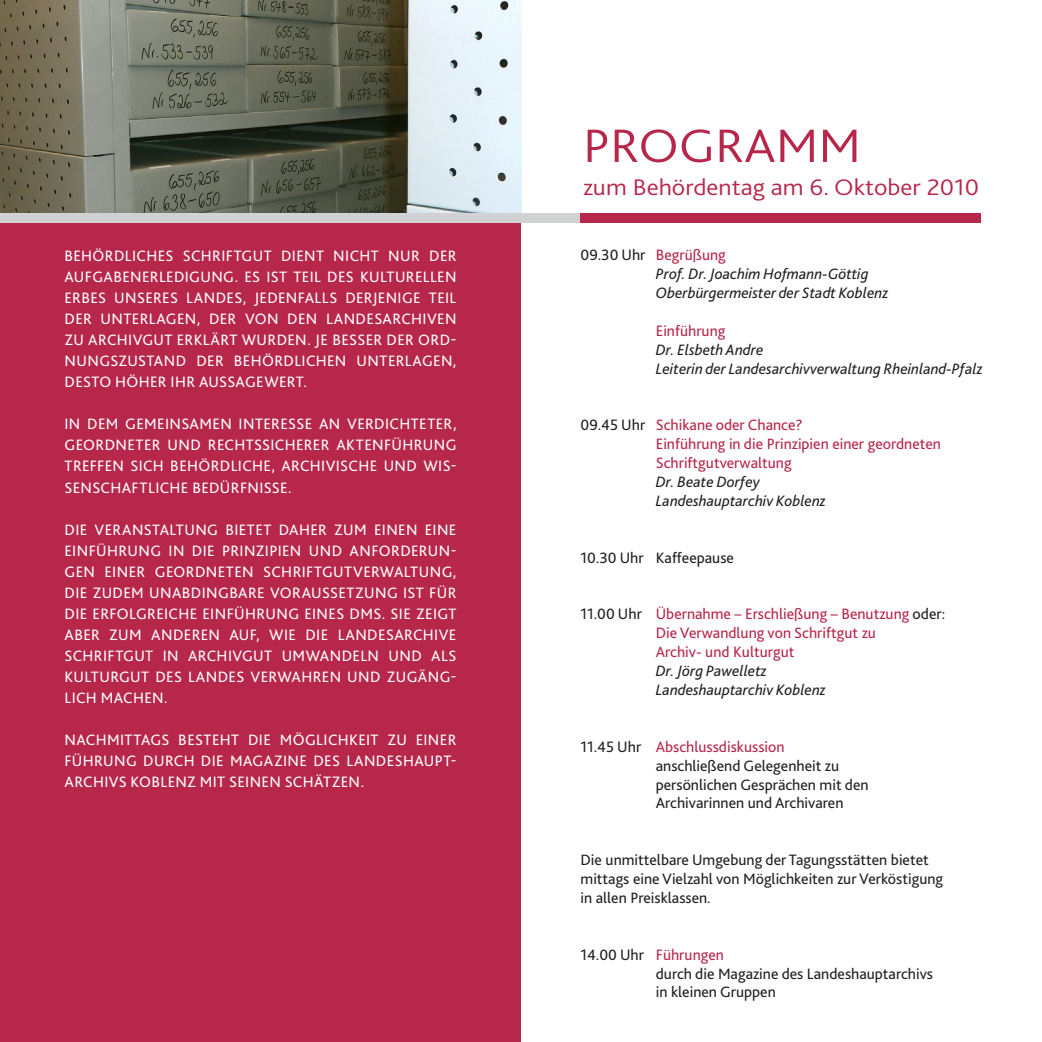
<style>
.page{position:relative;width:1042px;height:1042px;background:#fff}
.page>*{position:absolute;margin:0;border:0;box-sizing:border-box;transform-origin:0 0}
._00_Einladung{font:300 49px "Bliss 2";color:#b6274b;scale:1.1 1}
._00_Einladung-2{font:300 23.62px "Bliss 2";color:#b6274b;scale:1.1 1}
._90_Rückseite{font:15.75px/21px "Bliss 2";letter-spacing:.025em;color:#fff;text-align:justify}
.t1{font:15.75px "Bliss 2";color:#231f20}
.t2{font:15.75px "Bliss 2";color:#b6274b}
.t3{font:italic 15.75px "Bliss 2";color:#231f20}
.s1{color:#231f20}
</style>
<div class="page">
<div style="left:0;top:218px;width:521px;height:824px;background:#b6274b"></div>
<img style="left:0;top:0;width:522px;height:213px">
<div style="left:0;top:213px;width:582px;height:10px;background:#d1d2d4"></div>
<div style="left:580px;top:213px;width:401px;height:10px;background:#b6274b"></div>
<p class="_90_Rückseite" style="left:64px;top:245px;width:393px">BEHÖRDLICHES SCHRIFTGUT DIENT NICHT NUR DER AUFGABENERLEDIGUNG. ES IST TEIL DES KULTURELLEN ERBES UNSERES LANDES, JEDENFALLS DERJENIGE TEIL DER UNTERLAGEN, DER VON DEN LANDESARCHIVEN ZU ARCHIVGUT ERKLÄRT WURDEN. JE BESSER DER ORD-NUNGSZUSTAND DER BEHÖRDLICHEN UNTERLAGEN, DESTO HÖHER IHR AUSSAGEWERT.</p>
<p class="_90_Rückseite" style="left:64px;top:413px;width:393px">IN DEM GEMEINSAMEN INTERESSE AN VERDICHTETER, GEORDNETER UND RECHTSSICHERER AKTENFÜHRUNG TREFFEN SICH BEHÖRDLICHE, ARCHIVISCHE UND WIS-SENSCHAFTLICHE BEDÜRFNISSE.</p>
<p class="_90_Rückseite" style="left:64px;top:518px;width:393px">DIE VERANSTALTUNG BIETET DAHER ZUM EINEN EINE EINFÜHRUNG IN DIE PRINZIPIEN UND ANFORDERUN-GEN EINER GEORDNETEN SCHRIFTGUTVERWALTUNG, DIE ZUDEM UNABDINGBARE VORAUSSETZUNG IST FÜR DIE ERFOLGREICHE EINFÜHRUNG EINES DMS. SIE ZEIGT ABER ZUM ANDEREN AUF, WIE DIE LANDESARCHIVE SCHRIFTGUT IN ARCHIVGUT UMWANDELN UND ALS KULTURGUT DES LANDES VERWAHREN UND ZUGÄNG-LICH MACHEN.</p>
<p class="_90_Rückseite" style="left:64px;top:728px;width:393px">NACHMITTAGS BESTEHT DIE MÖGLICHKEIT ZU EINER FÜHRUNG DURCH DIE MAGAZINE DES LANDESHAUPT-ARCHIVS KOBLENZ MIT SEINEN SCHÄTZEN.</p>
<p class="_00_Einladung" style="left:583px;top:115px;width:254px">PROGRAMM</p>
<p class="_00_Einladung-2" style="left:583px;top:173px;width:362px">zum Behördentag am 6. Oktober 2010</p>
<p class="t2" style="left:580px;top:245px;width:147px"><span class="s1">09.30 Uhr</span> Begrüßung</p>
<p class="t3" style="left:656px;top:264px;width:214px">Prof. Dr. Joachim Hofmann-Göttig</p>
<p class="t3" style="left:656px;top:283px;width:234px">Oberbürgermeister der Stadt Koblenz</p>
<p class="t2" style="left:656px;top:321px;width:71px">Einführung</p>
<p class="t3" style="left:656px;top:340px;width:109px">Dr. Elsbeth Andre</p>
<p class="t3" style="left:656px;top:359px;width:328px">Leiterin der Landesarchivverwaltung Rheinland-Pfalz</p>
<p class="t2" style="left:580px;top:415px;width:224px"><span class="s1">09.45 Uhr</span> Schikane oder Chance?</p>
<p class="t2" style="left:656px;top:434px;width:287px">Einführung in die Prinzipien einer geordneten</p>
<p class="t2" style="left:656px;top:453px;width:137px">Schriftgutverwaltung</p>
<p class="t3" style="left:656px;top:472px;width:106px">Dr. Beate Dorfey</p>
<p class="t3" style="left:656px;top:491px;width:172px">Landeshauptarchiv Koblenz</p>
<p class="t1" style="left:580px;top:548px;width:155px">10.30 Uhr Kaffeepause</p>
<p class="t2" style="left:580px;top:604px;width:366px"><span class="s1">11.00 Uhr</span> Übernahme – Erschließung – Benutzung <span class="s1">oder:</span></p>
<p class="t2" style="left:656px;top:623px;width:222px">Die Verwandlung von Schriftgut zu</p>
<p class="t2" style="left:656px;top:642px;width:140px">Archiv- und Kulturgut</p>
<p class="t3" style="left:656px;top:661px;width:112px">Dr. Jörg Pawelletz</p>
<p class="t3" style="left:656px;top:680px;width:172px">Landeshauptarchiv Koblenz</p>
<p class="t2" style="left:580px;top:737px;width:205px"><span class="s1">11.45 Uhr</span> Abschlussdiskussion</p>
<p class="t1" style="left:656px;top:755px;width:185px">anschließend Gelegenheit zu</p>
<p class="t1" style="left:656px;top:774px;width:214px">persönlichen Gesprächen mit den</p>
<p class="t1" style="left:656px;top:793px;width:189px">Archivarinnen und Archivaren</p>
<p class="t1" style="left:580px;top:850px;width:350px">Die unmittelbare Umgebung der Tagungsstätten bietet</p>
<p class="t1" style="left:580px;top:869px;width:364px">mittags eine Vielzahl von Möglichkeiten zur Verköstigung</p>
<p class="t1" style="left:580px;top:888px;width:132px">in allen Preisklassen.</p>
<p class="t2" style="left:580px;top:944px;width:145px"><span class="s1">14.00 Uhr</span> Führungen</p>
<p class="t1" style="left:656px;top:963px;width:279px">durch die Magazine des Landeshauptarchivs</p>
<p class="t1" style="left:656px;top:982px;width:122px">in kleinen Gruppen</p>
</div>
